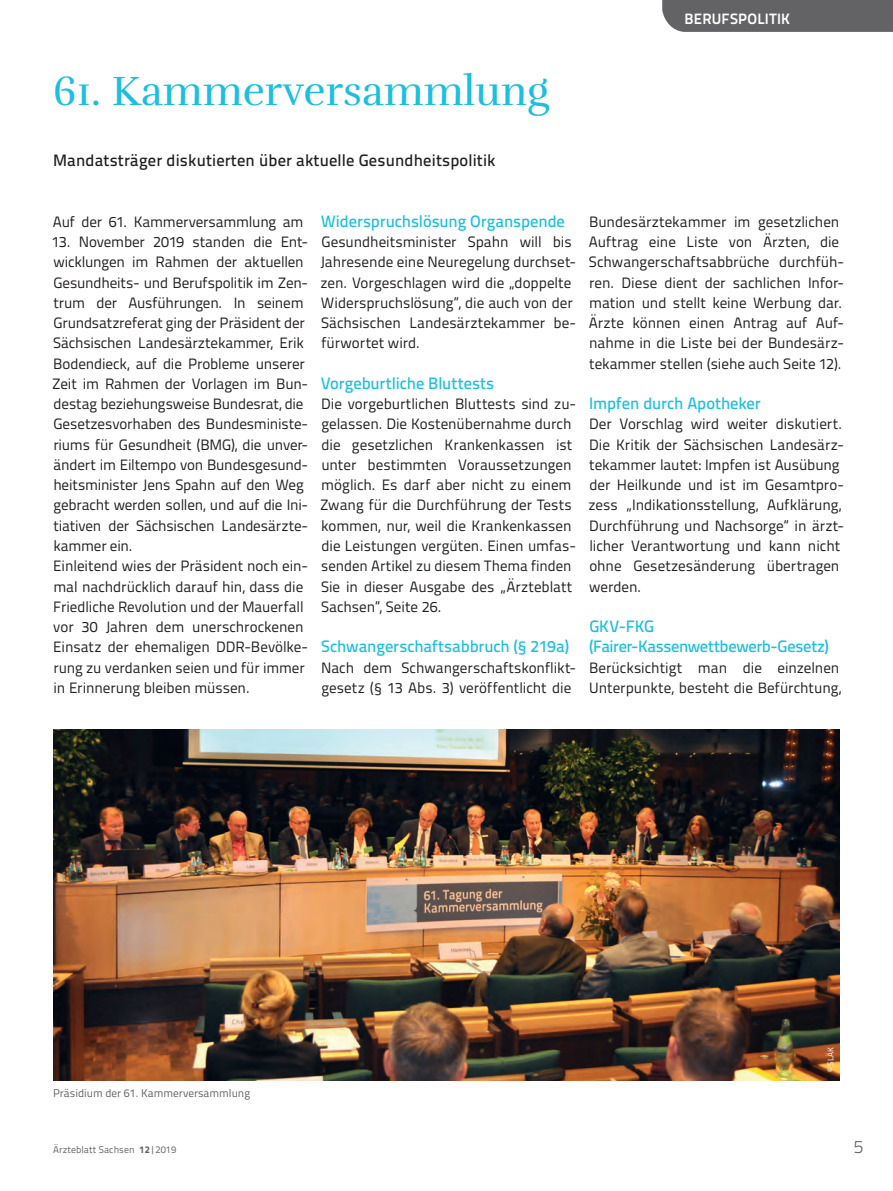
<style>
.page{position:relative;width:893px;height:1191px;background:#fff}
.page>*{position:absolute;margin:0;border:0;box-sizing:border-box;transform-origin:0 0}
.t1{font:42px "Rufina";color:#1cbfdf}
.t2{font:300 18px "Titillium Text";color:#636366}
.t3{font:500 16.5px/20.2px "Titillium Text";letter-spacing:-.005em;color:#1cbfdf}
.t4{font:500 16.5px "Titillium Text";letter-spacing:.01em;color:#231f20}
.t5{font:15px/20.2px "Titillium Text";letter-spacing:-.005em;color:#231f20}
.t6{font:700 15px "Titillium Text";letter-spacing:.01em;color:#fff}
.t7{font:11.25px "Titillium Text";color:#636366}
.t8{font:9.75px "Titillium Text";letter-spacing:.01em;color:#636366}
.t9{font:8.25px "Titillium Text";color:#fff}
.s1{font-weight:800}
</style>
<div class="page">
<div style="left:662px;top:0;width:231px;height:32px;background:#636366"></div>
<img style="left:53px;top:730px;width:787px;height:350px">
<p class="t6" style="left:685px;top:7px;width:107px">BERUFSPOLITIK</p>
<h1 class="t1" style="left:53px;top:66px;width:498px">61. Kammerversammlung</h1>
<p class="t4" style="left:53px;top:148px;width:444px">Mandatsträger diskutierten über aktuelle Gesundheitspolitik</p>
<p class="t5" style="left:53px;top:211px;width:252px">Auf der 61. Kammerversammlung am</p>
<p class="t5" style="left:52px;top:231px;width:258px">13. November 2019 standen die Ent&shy;wicklungen im Rahmen der aktuellen Gesundheits- und Berufspolitik im Zen&shy;trum der Ausführungen. In seinem Grundsatzreferat ging der Präsident der Sächsischen Landesärztekammer, Erik Bodendieck, auf die Probleme unserer Zeit im Rahmen der Vorlagen im Bun&shy;destag beziehungsweise Bundesrat, die Gesetzesvorhaben des Bundesministe&shy;riums für Gesundheit (BMG), die unver&shy;ändert im Eiltempo von Bundesgesund&shy;heitsminister Jens Spahn auf den Weg gebracht werden sollen, und auf die Ini&shy;tiativen der Sächsischen Landesärzte&shy;kammer ein.<br>Einleitend wies der Präsident noch ein&shy;mal nachdrücklich darauf hin, dass die Friedliche Revolution und der Mauerfall vor 30 Jahren dem unerschrockenen Einsatz der ehemaligen DDR-Bevölke&shy;rung zu verdanken seien und für immer in Erinnerung bleiben müssen.</p>
<p class="t3" style="left:321px;top:210px;width:246px">Widerspruchslösung Organspende</p>
<p class="t5" style="left:320px;top:231px;width:257px">Gesundheitsminister Spahn will bis Jahresende eine Neuregelung durchset&shy;zen. Vorgeschlagen wird die „doppelte Widerspruchslösung“, die auch von der Sächsischen Landesärztekammer be-- fürwortet wird.</p>
<p class="t3" style="left:321px;top:372px;width:175px">Vorgeburtliche Bluttests</p>
<p class="t5" style="left:320px;top:393px;width:258px">Die vorgeburtlichen Bluttests sind zu-- gelassen. Die Kostenübernahme durch die gesetzlichen Krankenkassen ist unter bestimmten Voraussetzungen möglich. Es darf aber nicht zu einem Zwang für die Durchführung der Tests kommen, nur, weil die Krankenkassen die Leistungen vergüten. Einen umfas&shy;senden Artikel zu diesem Thema finden Sie in dieser Ausgabe des „Ärzteblatt Sachsen“, Seite 26.</p>
<p class="t3" style="left:321px;top:635px;width:249px">Schwangerschaftsabbruch (§ 219a)</p>
<p class="t5" style="left:321px;top:656px;width:256px">Nach dem Schwangerschaftskonflikt&shy;gesetz (§ 13 Abs. 3) veröffentlicht die</p>
<p class="t5" style="left:589px;top:211px;width:257px">Bundesärztekammer im gesetzlichen Auftrag eine Liste von Ärzten, die Schwangerschaftsabbrüche durchfüh&shy;ren. Diese dient der sachlichen Infor&shy;mation und stellt keine Werbung dar.<br>Ärzte können einen Antrag auf Auf&shy;nahme in die Liste bei der Bundesärz&shy;tekammer stellen (siehe auch Seite 12).</p>
<p class="t3" style="left:589px;top:392px;width:173px">Impfen durch Apotheker</p>
<p class="t5" style="left:588px;top:413px;width:257px">Der Vorschlag wird weiter diskutiert.<br>Die Kritik der Sächsischen Landesärz&shy;tekammer lautet: Impfen ist Ausübung der Heilkunde und ist im Gesamtpro&shy;zess „Indikationsstellung, Aufklärung, Durchführung und Nachsorge“ in ärzt&shy;licher Verantwortung und kann nicht ohne Gesetzesänderung übertragen werden.</p>
<p class="t3" style="left:589px;top:615px;width:241px">GKV-FKG (Fairer-Kassenwettbewerb-Gesetz)</p>
<p class="t5" style="left:589px;top:656px;width:254px">Berücksichtigt man die einzelnen<br>Unterpunkte, besteht die Befürchtung,</p>
<p class="t7" style="left:53px;top:1085px;width:199px">Präsidium der 61. Kammerversammlung</p>
<p class="t9" style="left:825px;top:1071px;width:26px;rotate:-90deg">© SLÄK</p>
<p class="t8" style="left:53px;top:1142px;width:125px">Ärzteblatt Sachsen <span class="s1">12</span>|2019</p>
<p class="t2" style="left:854px;top:1133px;width:11px">5</p>
</div>
